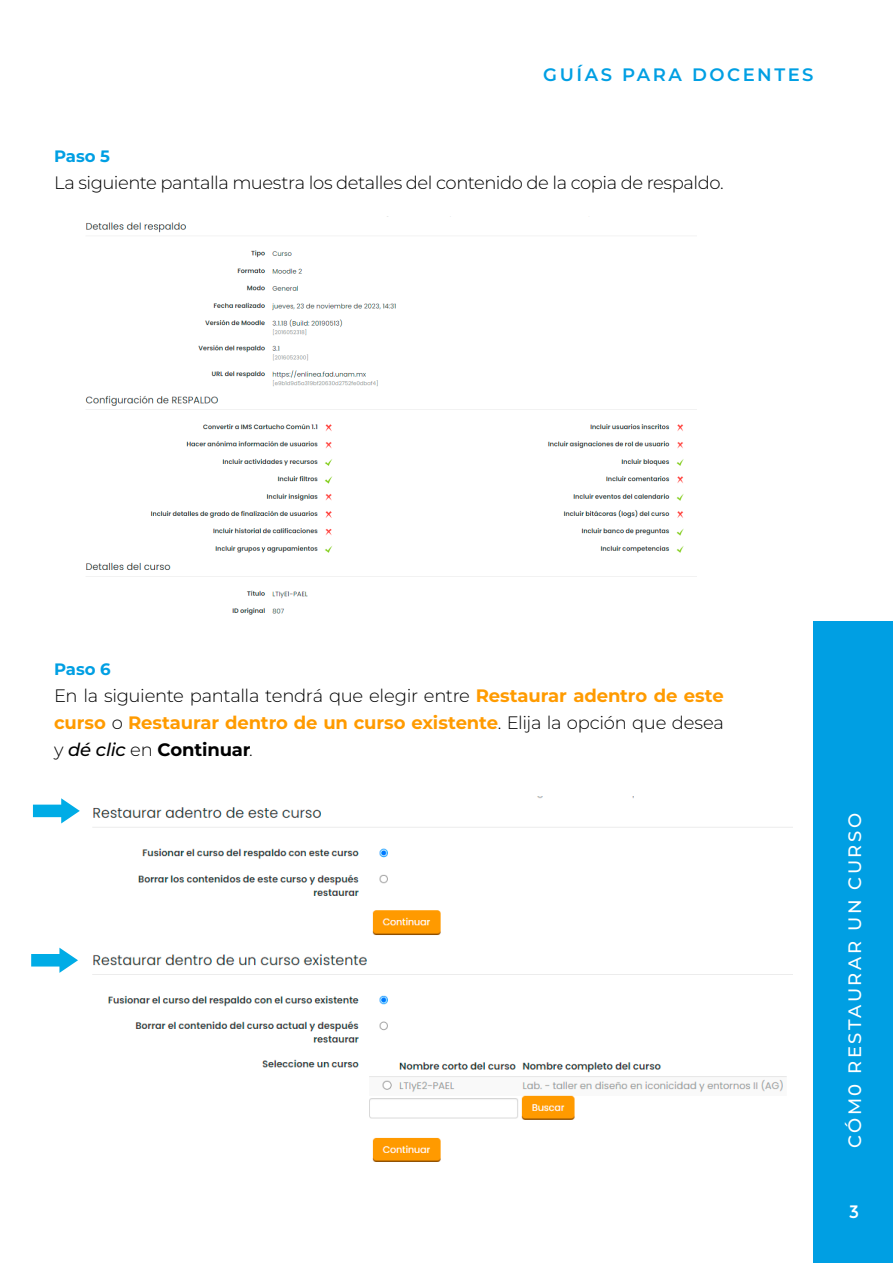
<style>
.page{position:relative;width:893px;height:1263px;background:#fff}
.page>*{position:absolute;margin:0;border:0;box-sizing:border-box;transform-origin:0 0}
.t1{font:300 18px/27px "Montserrat";letter-spacing:-.025em;color:#000;text-align:justify}
.t2{font:500 18px "Montserrat";letter-spacing:.14em;color:#fff}
.t3{font:600 18px "Montserrat";letter-spacing:.14em;color:#009fe3}
.t4{font:18px "Montserrat";color:#fff}
.t5{font:700 16.5px "Montserrat";color:#009fe3}
.s1{font-weight:700;color:#ff9b00}
.s2{font-weight:500;font-style:italic}
.s3{font-weight:700}
</style>
<div class="page">
<hr style="left:0;top:621px;width:1px;height:642px;background:#009fe3">
<div style="left:814px;top:621px;width:79px;height:642px;background:#009fe3"></div>
<img style="left:85px;top:216px;width:611px;height:399px">
<img style="left:92px;top:796px;width:701px;height:366px">
<svg style="left:31px;top:948px;width:47px;height:25px"></svg>
<svg style="left:33px;top:798px;width:47px;height:25px"></svg>
<p class="t3" style="left:543px;top:62px;width:272px">GUÍAS PARA DOCENTES</p>
<p class="t5" style="left:54px;top:144px;width:58px">Paso 5</p>
<p class="t1" style="left:54px;top:169px;width:671px">La siguiente pantalla muestra los detalles del contenido de la copia de respaldo.</p>
<p class="t5" style="left:54px;top:657px;width:58px">Paso 6</p>
<p class="t1" style="left:54px;top:682px;width:671px">En la siguiente pantalla tendrá que elegir entre <span class="s1">Restaurar adentro de este curso</span> o <span class="s1">Restaurar dentro de un curso existente</span>. Elija la opción que desea y <span class="s2">dé clic</span> en <span class="s3">Continuar</span>.</p>
<p class="t2" style="left:842px;top:1148px;width:337px;rotate:-90deg">CÓM0 RESTAURAR UN CURSO</p>
<p class="t4" style="left:849px;top:1201px;width:12px">3</p>
</div>
